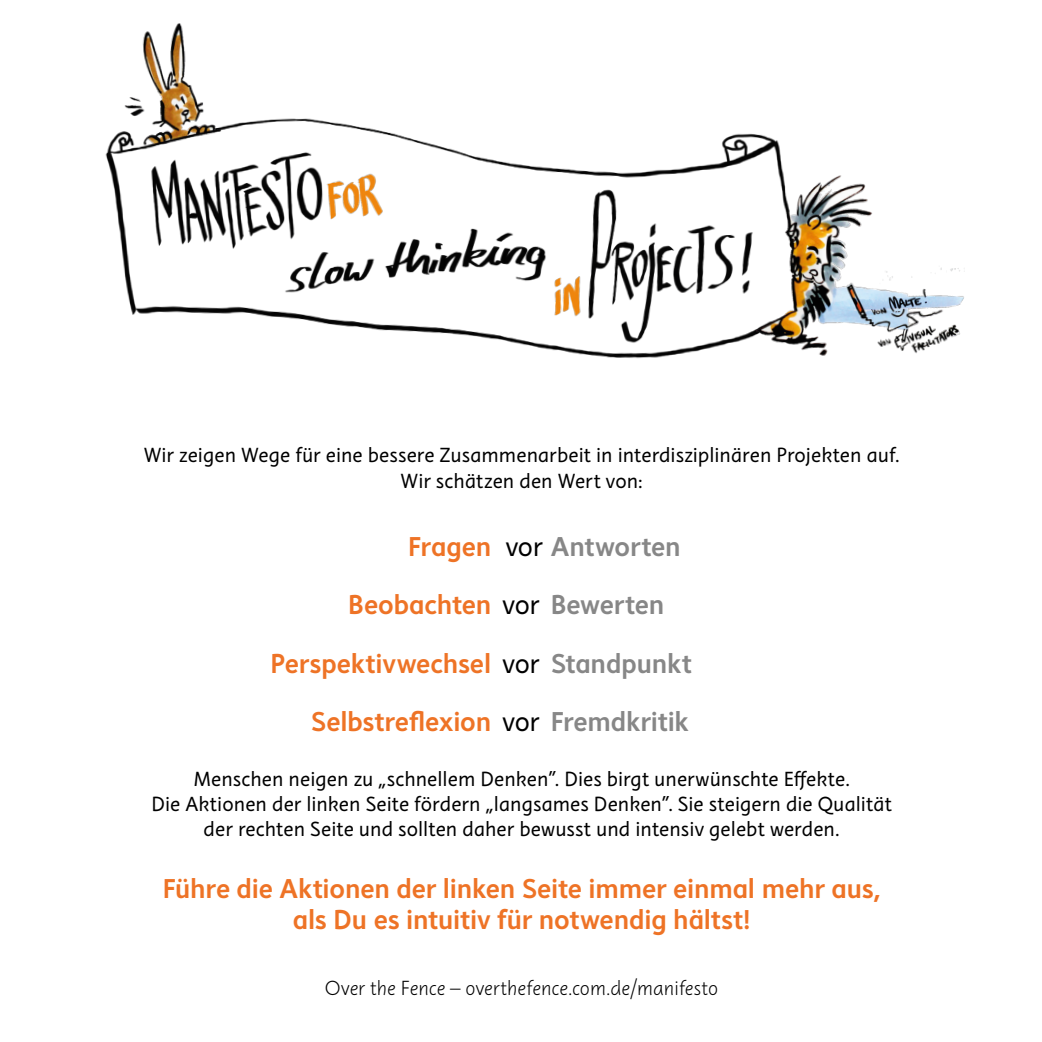
<style>
.page{position:relative;width:1042px;height:1042px;background:#fff}
.page>*{position:absolute;margin:0;border:0;box-sizing:border-box;transform-origin:0 0}
.Manifest-immer_einma{font:28px/31.5px "Instant Slow";letter-spacing:-.005em;color:#ee7326;text-align:center}
.Manifest-statements{font:28px "Instant Slow";color:#ee7326}
.Manifest-statements-2{font:28px "Instant Slow";color:#878787}
.Manifest-klein{font:21px/25.2px "Instant";letter-spacing:.005em;color:#000;text-align:center}
.t1{font:21px "Instant Quick";letter-spacing:-.015em;color:#000}
.s1{color:#ee7326}
.s2{font-family:"Instant";color:#000}
.s3{color:#878787}
</style>
<div class="page">
<img style="left:105px;top:23px;width:860px;height:336px">
<p class="Manifest-klein" style="left:144px;top:442px;width:757px">Wir zeigen Wege für eine bessere Zusammenarbeit in interdisziplinären Projekten auf.<br>Wir schätzen den Wert von:</p>
<p class="Manifest-statements-2" style="left:408px;top:528px;width:274px"><span class="s1">Fragen</span> <span class="s2">vor</span> Antworten</p>
<p class="Manifest-statements" style="left:348px;top:586px;width:317px">Beobachten <span class="s2">vor</span> <span class="s3">Bewerten</span></p>
<p class="Manifest-statements" style="left:270px;top:645px;width:423px">Perspektivwechsel <span class="s2">vor</span> <span class="s3">Standpunkt</span></p>
<p class="Manifest-statements" style="left:311px;top:703px;width:380px">Selbstreflexion <span class="s2">vor</span> <span class="s3">Fremdkritik</span></p>
<p class="Manifest-klein" style="left:151px;top:766px;width:742px">Menschen neigen zu „schnellem Denken”. Dies birgt unerwünschte Effekte.<br>Die Aktionen der linken Seite fördern „langsames Denken”. Sie steigern die Qualität der rechten Seite und sollten daher bewusst und intensiv gelebt werden.</p>
<p class="Manifest-immer_einma" style="left:163px;top:871px;width:719px">Führe die Aktionen der linken Seite immer einmal mehr aus, als Du es intuitiv für notwendig hältst!</p>
<p class="t1" style="left:325px;top:974px;width:395px">Over the Fence – overthefence.com.de/manifesto</p>
</div>
